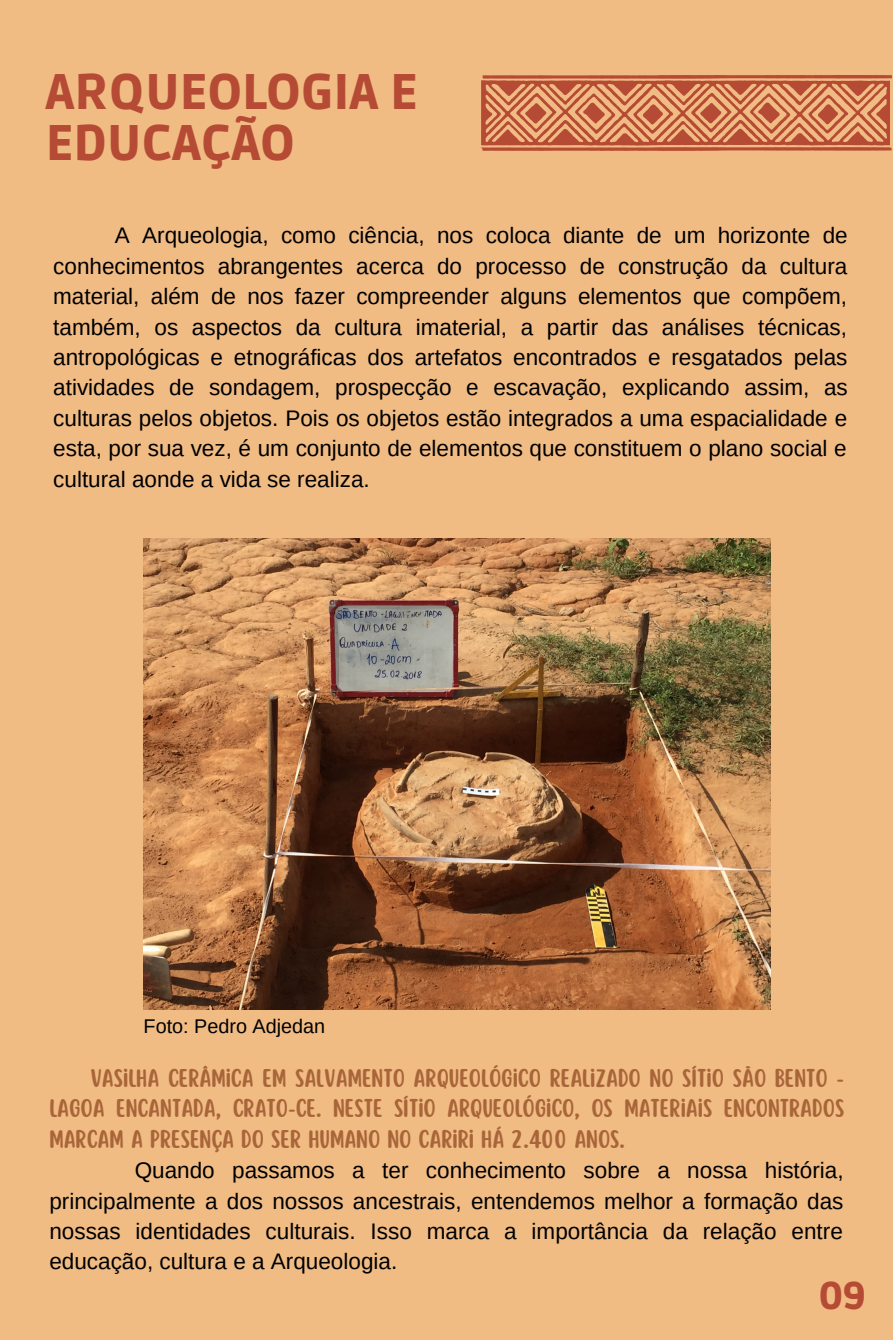
<style>
.page{position:relative;width:893px;height:1340px;background:#f1bb84}
.page>*{position:absolute;margin:0;border:0;box-sizing:border-box;transform-origin:0 0}
.t1{font:900 49.73px/50.6px "Ruda";color:#b54b34}
.t2{font:900 38.48px "Ruda";color:#b54b34}
.t3{font:22.5px/30.4px "Arimo";color:#000;text-align:justify}
.t4{font:22.5px/30.4px "Scripter";color:#a86539;text-align:justify}
.t5{font:19.8px "Arimo";color:#000}
</style>
<div class="page">
<svg style="left:481px;top:75px;width:411px;height:76px"></svg>
<img style="left:144px;top:539px;width:626px;height:471px">
<h1 class="t1" style="left:46px;top:68px;width:373px">ARQUEOLOGIA E<br>EDUCAÇÃO</h1>
<p class="t3" style="left:53px;top:220px;width:796px;text-indent:62px">A Arqueologia, como ciência, nos coloca diante de um horizonte de conhecimentos abrangentes acerca do processo de construção da cultura material, além de nos fazer compreender alguns elementos que compõem, também, os aspectos da cultura imaterial, a partir das análises técnicas, antropológicas e etnográficas dos artefatos encontrados e resgatados pelas atividades de sondagem, prospecção e escavação, explicando assim, as culturas pelos objetos. Pois os objetos estão integrados a uma espacialidade e esta, por sua vez, é um conjunto de elementos que constituem o plano social e cultural aonde a vida se realiza.</p>
<p class="t5" style="left:144px;top:1015px;width:183px">Foto: Pedro Adjedan</p>
<p class="t4" style="left:49px;top:1064px;width:796px;text-indent:41px">VASILHA CERÂMICA EM SALVAMENTO ARQUEOLÓGICO REALIZADO NO SÍTIO SÃO BENTO - LAGOA ENCANTADA, CRATO-CE. NESTE SÍTIO ARQUEOLÓGICO, OS MATERIAIS ENCONTRADOS MARCAM A PRESENÇA DO SER HUMANO NO CARIRI HÁ 2.400 ANOS.</p>
<p class="t3" style="left:49px;top:1155px;width:795px;text-indent:85px">Quando passamos a ter conhecimento sobre a nossa história, principalmente a dos nossos ancestrais, entendemos melhor a formação das nossas identidades culturais. Isso marca a importância da relação entre educação, cultura e a Arqueologia.</p>
<h2 class="t2" style="left:819px;top:1274px;width:48px">09</h2>
</div>
